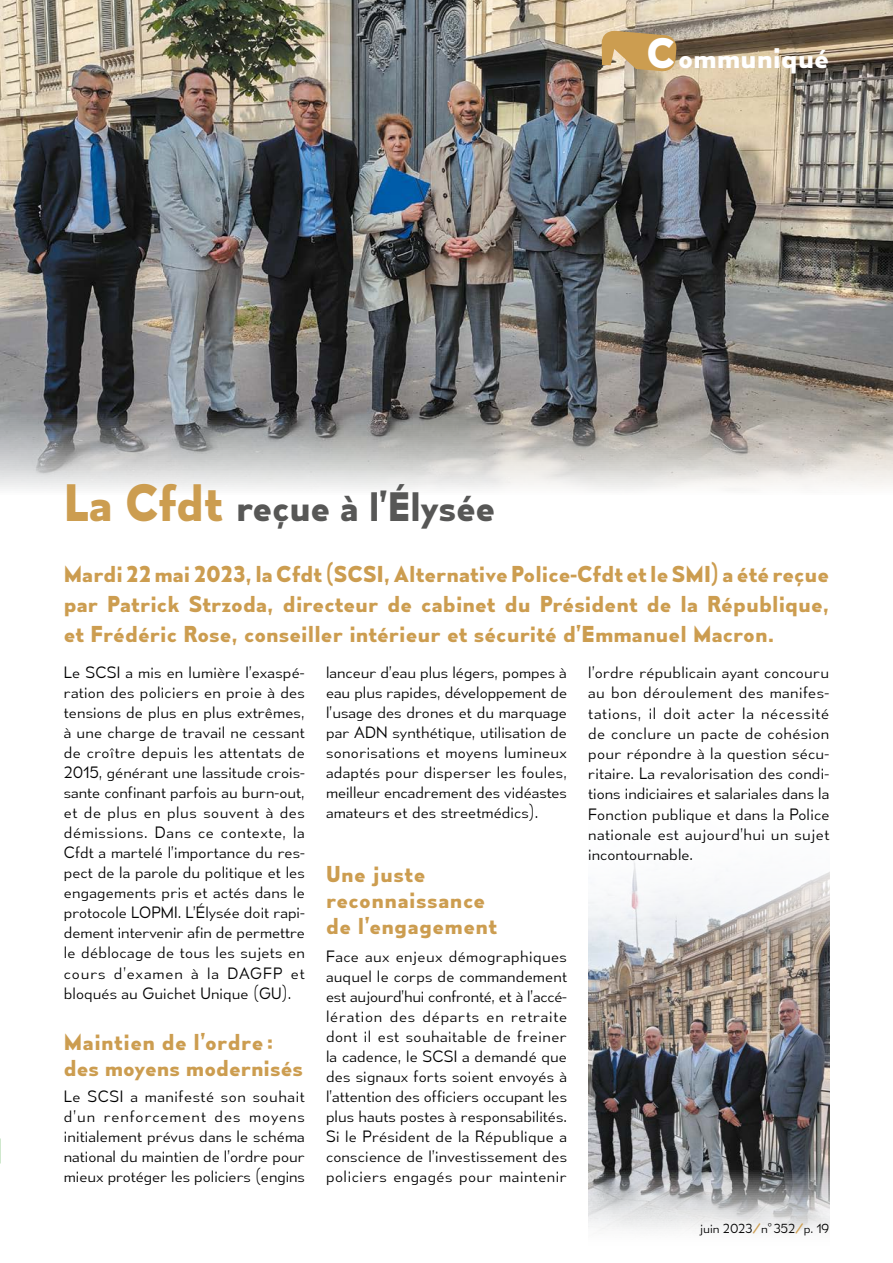
<style>
.page{position:relative;width:893px;height:1263px;background:#fff}
.page>*{position:absolute;margin:0;border:0;box-sizing:border-box;transform-origin:0 0}
.t1{font:700 37.5px "Mesmerize Rg";letter-spacing:-.01em;color:#575756;scale:.95 1}
.t2{font:700 27px "Mesmerize Rg";color:#fff}
.t3{font:700 21px/30px "Mesmerize Rg";letter-spacing:.005em;color:#cc9d50;text-align:justify}
.t4{font:700 21px/25.7px "Mesmerize Rg";letter-spacing:.025em;color:#cc9d50}
.t5{font:15px/20px "Mesmerize Lt";letter-spacing:.01em;color:#000;text-align:justify}
.t6{font:12px "Mesmerize Lt";color:#000}
.s1{font-size:39px}
.s2{font-size:48px;color:#cc9d50}
.s3{font-family:"Mesmerize Eb";color:#cc9d50}
</style>
<div class="page">
<img style="left:588px;top:858px;width:241px;height:376px">
<img style="left:0;top:0;width:893px;height:491px">
<svg style="left:602px;top:30px;width:75px;height:42px;background:#c8a163"></svg>
<h2 class="t2" style="left:646px;top:41px;width:184px"><span class="s1">C</span>ommuniqué</h2>
<h1 class="t1" style="left:64px;top:483px;width:456px"><span class="s2">La Cfdt</span> reçue à l’Élysée</h1>
<h3 class="t3" style="left:64px;top:558px;width:767px">Mardi 22 mai 2023, la Cfdt (SCSI, Alternative Police-Cfdt et le SMI) a été reçue par Patrick Strzoda, directeur de cabinet du Président de la République, et Frédéric Rose, conseiller intérieur et sécurité d’Emmanuel Macron.</h3>
<p class="t5" style="left:64px;top:662px;width:243px">Le SCSI a mis en lumière l’exaspé&shy;ration des policiers en proie à des tensions de plus en plus extrêmes, à une charge de travail ne cessant de croître depuis les attentats de 2015, générant une lassitude crois&shy;sante confinant parfois au burn-out, et de plus en plus souvent à des démissions. Dans ce contexte, la Cfdt a martelé l’importance du res&shy;pect de la parole du politique et les engagements pris et actés dans le protocole LOPMI. L’Élysée doit rapi&shy;dement intervenir afin de permettre le déblocage de tous les sujets en cours d’examen à la DAGFP et bloqués au Guichet Unique (GU).</p>
<h3 class="t3" style="left:64px;top:1029px;width:241px;line-height:25.8px">Maintien de l’ordre : des moyens modernisés</h3>
<p class="t5" style="left:64px;top:1086px;width:243px">Le SCSI a manifesté son souhait d’un renforcement des moyens initialement prévus dans le schéma national du maintien de l’ordre pour mieux protéger les policiers (engins</p>
<p class="t5" style="left:326px;top:662px;width:243px">lanceur d’eau plus légers, pompes à eau plus rapides, développement de l’usage des drones et du marquage par ADN synthétique, utilisation de sonorisations et moyens lumineux adaptés pour disperser les foules, meilleur encadrement des vidéastes amateurs et des streetmédics).</p>
<p class="t5" style="left:588px;top:662px;width:243px">l’ordre républicain ayant concouru au bon déroulement des manifes&shy;tations, il doit acter la nécessité de conclure un pacte de cohésion pour répondre à la question sécu&shy;ritaire. La revalorisation des condi&shy;tions indiciaires et salariales dans la Fonction publique et dans la Police nationale est aujourd’hui un sujet incontournable.</p>
<h3 class="t4" style="left:326px;top:861px;width:173px">Une juste reconnaissance de l’engagement</h3>
<p class="t5" style="left:326px;top:946px;width:243px">Face aux enjeux démographiques auquel le corps de commandement est aujourd’hui confronté, et à l’accé&shy;lération des départs en retraite dont il est souhaitable de freiner la cadence, le SCSI a demandé que des signaux forts soient envoyés à l’attention des officiers occupant les plus hauts postes à responsabilités.<br>Si le Président de la République a conscience de l’investissement des policiers engagés pour maintenir</p>
<p class="t6" style="left:700px;top:1221px;width:131px">juin 2023 <span class="s3">⁄</span> n°352 <span class="s3">⁄</span> p. 19</p>
</div>
